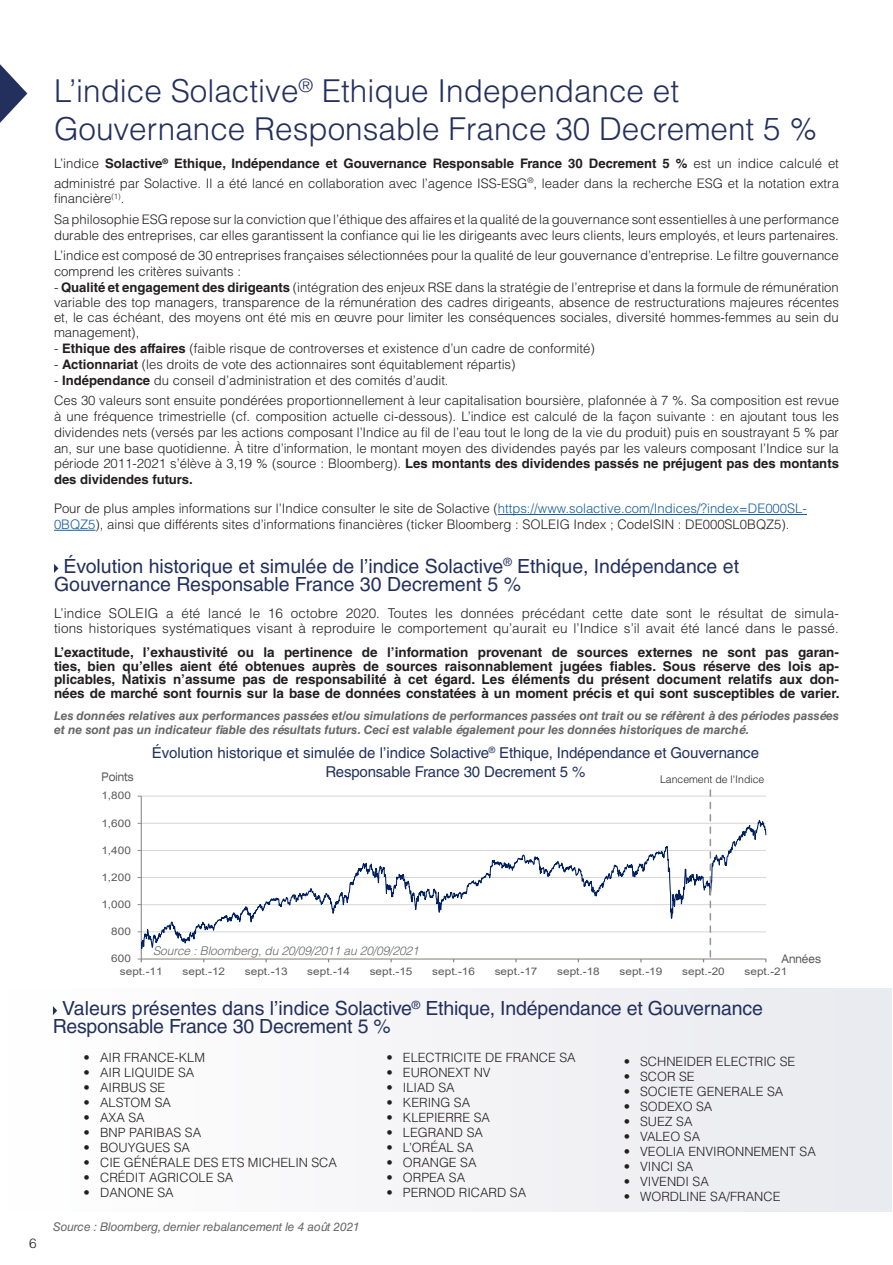
<style>
.page{position:relative;width:893px;height:1265px;background:#fff}
.page>*{position:absolute;margin:0;border:0;box-sizing:border-box;transform-origin:0 0}
.t1{font:300 31.5px "Helvetica LT Std";color:#23305d}
.t2{font:19.5px/18px "Helvetica LT Std";color:#23305d}
.t3{font:15px/19.5px "Helvetica LT Std";letter-spacing:-.01em;color:#23305d;text-align:center}
.t4{font:700 13.5px/13.5px "Helvetica LT Std";color:#231f20;text-align:justify}
.t5{font:300 13.5px/15px "Helvetica LT Std";letter-spacing:.01em;color:#231f20}
.t6{font:300 13.2px/15.8px "Helvetica LT Std";color:#231f20}
.t7{font:300 12.75px "Helvetica LT Std";color:#231f20}
.t8{font:italic 700 12px/13.5px "Helvetica LT Std";color:#666}
.t9{font:italic 12px "Helvetica LT Std";letter-spacing:-.01em;color:#666}
.t10{font:italic 300 12px "Helvetica LT Std";letter-spacing:-.01em;color:#666}
.t11{font:expanded 12px "Helvetica Neue LT Std";color:#5a5a5a;scale:.82 1}
.t12{font:10.5px "Arial";color:#595959;scale:1.13 1}
.t13{font:300 10.5px "Helvetica LT Std";color:#231f20}
.s1{font-weight:700}
.s2{color:#175d9e}
</style>
<div class="page">
<hr style="left:141px;top:796px;width:625px;height:1px;background:#d9d9d9">
<hr style="left:141px;top:796px;width:1px;height:163px;background:#8b8583">
<hr style="left:141px;top:958px;width:625px;height:2px;background:#8b8583">
<svg style="left:141px;top:810px;width:625px;height:143px"></svg>
<svg style="left:0;top:64px;width:27px;height:59px"></svg>
<hr style="left:498px;top:514px;width:309px;height:1px;background:#175d9e">
<hr style="left:54px;top:530px;width:42px;height:1px;background:#175d9e">
<svg style="left:54px;top:564px;width:4px;height:9px"></svg>
<svg style="left:710px;top:790px;width:1px;height:167px"></svg>
<div style="left:0;top:988px;width:892px;height:224px;background:#f4f4f6"></div>
<svg style="left:53px;top:1006px;width:4px;height:9px"></svg>
<p class="t5" style="left:29px;top:1236px;width:9px">6</p>
<p class="t1" style="left:54px;top:72px;width:627px">L’indice Solactive<sup>®</sup> Ethique Independance et</p>
<p class="t1" style="left:54px;top:109px;width:765px">Gouvernance Responsable France 30 Decrement 5 %</p>
<p class="t6" style="left:54px;top:154px;width:786px;line-height:19.5px">L’indice <span class="s1">Solactive</span><sup>®</sup> <span class="s1">Ethique, Indépendance et Gouvernance Responsable France 30 Decrement 5 %</span> est un indice calculé et administré par Solactive. Il a été lancé en collaboration avec l’agence ISS-ESG<sup>®</sup>, leader dans la recherche ESG et la notation extra</p>
<p class="t6" style="left:54px;top:191px;width:72px">financière<sup>(1)</sup>.</p>
<p class="t6" style="left:54px;top:211px;width:786px">Sa philosophie ESG repose sur la conviction que l’éthique des affaires et la qualité de la gouvernance sont essentielles à une performance durable des entreprises, car elles garantissent la confiance qui lie les dirigeants avec leurs clients, leurs employés, et leurs partenaires.</p>
<p class="t6" style="left:54px;top:247px;width:786px">L’indice est composé de 30 entreprises françaises sélectionnées pour la qualité de leur gouvernance d’entreprise. Le filtre gouvernance comprend les critères suivants :</p>
<p class="t6" style="left:54px;top:280px;width:786px;line-height:15px;text-align:justify">- <span class="s1">Qualité et engagement des dirigeants</span> (intégration des enjeux RSE dans la stratégie de l’entreprise et dans la formule de rémunération variable des top managers, transparence de la rémunération des cadres dirigeants, absence de restructurations majeures récentes et, le cas échéant, des moyens ont été mis en œuvre pour limiter les conséquences sociales, diversité hommes-femmes au sein du management),</p>
<p class="t6" style="left:54px;top:340px;width:542px">- <span class="s1">Ethique des affaires</span> (faible risque de controverses et existence d’un cadre de conformité)</p>
<p class="t6" style="left:54px;top:356px;width:463px">- <span class="s1">Actionnariat</span> (les droits de vote des actionnaires sont équitablement répartis)</p>
<p class="t6" style="left:54px;top:372px;width:396px">- <span class="s1">Indépendance</span> du conseil d’administration et des comités d’audit.</p>
<p class="t6" style="left:54px;top:393px;width:786px;text-align:justify">Ces 30 valeurs sont ensuite pondérées proportionnellement à leur capitalisation boursière, plafonnée à 7 %. Sa composition est revue à une fréquence trimestrielle (cf. composition actuelle ci-dessous). L’indice est calculé de la façon suivante : en ajoutant tous les dividendes nets (versés par les actions composant l’Indice au fil de l’eau tout le long de la vie du produit) puis en soustrayant 5 % par an, sur une base quotidienne. À titre d’information, le montant moyen des dividendes payés par les valeurs composant l’Indice sur la période 2011-2021 s’élève à 3,19 % (source : Bloomberg). <span class="s1">Les montants des dividendes passés ne préjugent pas des montants des dividendes futurs.</span></p>
<p class="t6" style="left:54px;top:500px;width:754px">Pour de plus amples informations sur l’Indice consulter le site de Solactive (<span class="s2">https://www.solactive.com/Indices/?index=DE000SL-<br>0BQZ5</span>), ainsi que différents sites d’informations financières (ticker Bloomberg : SOLEIG Index ; CodeISIN : DE000SL0BQZ5).</p>
<p class="t2" style="left:54px;top:557px;width:687px;text-indent:10px">Évolution historique et simulée de l’indice Solactive<sup>®</sup> Ethique, Indépendance et<br>Gouvernance Responsable France 30 Decrement 5 %</p>
<p class="t5" style="left:54px;top:606px;width:786px">L’indice SOLEIG a été lancé le 16 octobre 2020. Toutes les données précédant cette date sont le résultat de simula&shy;tions historiques systématiques visant à reproduire le comportement qu’aurait eu l’Indice s’il avait été lancé dans le passé.</p>
<p class="t4" style="left:54px;top:646px;width:787px">L’exactitude, l’exhaustivité ou la pertinence de l’information provenant de sources externes ne sont pas garan&shy;ties, bien qu’elles aient été obtenues auprès de sources raisonnablement jugées fiables. Sous réserve des lois ap&shy;plicables, Natixis n’assume pas de responsabilité à cet égard. Les éléments du présent document relatifs aux don&shy;nées de marché sont fournis sur la base de données constatées à un moment précis et qui sont susceptibles de varier.</p>
<p class="t8" style="left:54px;top:709px;width:786px">Les données relatives aux performances passées et/ou simulations de performances passées ont trait ou se réfèrent à des périodes passées et ne sont pas un indicateur fiable des résultats futurs. Ceci est valable également pour les données historiques de marché.</p>
<p class="t3" style="left:152px;top:742px;width:609px">Évolution historique et simulée de l’indice Solactive<sup>®</sup> Ethique, Indépendance et Gouvernance<br>Responsable France 30 Decrement 5 %</p>
<p class="t11" style="left:102px;top:769px;width:41px">Points</p>
<p class="t13" style="left:660px;top:773px;width:106px">Lancement de l'Indice</p>
<p class="t12" style="left:101px;top:789px;width:28px">1,800</p>
<p class="t12" style="left:101px;top:816px;width:28px">1,600</p>
<p class="t12" style="left:101px;top:843px;width:28px">1,400</p>
<p class="t12" style="left:101px;top:870px;width:28px">1,200</p>
<p class="t12" style="left:101px;top:897px;width:28px">1,000</p>
<p class="t12" style="left:111px;top:924px;width:19px">800</p>
<p class="t12" style="left:111px;top:951px;width:19px">600</p>
<p class="t10" style="left:153px;top:943px;width:267px">Source : Bloomberg, du 20/09/2011 au 20/09/2021</p>
<p class="t11" style="left:781px;top:951px;width:50px">Années</p>
<p class="t12" style="left:120px;top:964px;width:39px">sept.-11</p>
<p class="t12" style="left:182px;top:964px;width:39px">sept.-12</p>
<p class="t12" style="left:245px;top:964px;width:39px">sept.-13</p>
<p class="t12" style="left:307px;top:964px;width:39px">sept.-14</p>
<p class="t12" style="left:370px;top:964px;width:39px">sept.-15</p>
<p class="t12" style="left:432px;top:964px;width:39px">sept.-16</p>
<p class="t12" style="left:495px;top:964px;width:39px">sept.-17</p>
<p class="t12" style="left:557px;top:964px;width:39px">sept.-18</p>
<p class="t12" style="left:619px;top:964px;width:39px">sept.-19</p>
<p class="t12" style="left:682px;top:964px;width:39px">sept.-20</p>
<p class="t12" style="left:744px;top:964px;width:39px">sept.-21</p>
<p class="t2" style="left:53px;top:999px;width:711px;text-indent:9px">Valeurs présentes dans l’indice Solactive<sup>®</sup> Ethique, Indépendance et Gouvernance<br>Responsable France 30 Decrement 5 %</p>
<p class="t7" style="left:84px;top:1049px;width:123px">• AIR FRANCE-KLM</p>
<p class="t7" style="left:84px;top:1064px;width:112px">• AIR LIQUIDE SA</p>
<p class="t7" style="left:84px;top:1079px;width:83px">• AIRBUS SE</p>
<p class="t7" style="left:84px;top:1094px;width:89px">• ALSTOM SA</p>
<p class="t7" style="left:84px;top:1109px;width:63px">• AXA SA</p>
<p class="t7" style="left:84px;top:1124px;width:119px">• BNP PARIBAS SA</p>
<p class="t7" style="left:84px;top:1139px;width:108px">• BOUYGUES SA</p>
<p class="t7" style="left:84px;top:1154px;width:255px">• CIE GÉNÉRALE DES ETS MICHELIN SCA</p>
<p class="t7" style="left:84px;top:1169px;width:151px">• CRÉDIT AGRICOLE SA</p>
<p class="t7" style="left:84px;top:1184px;width:92px">• DANONE SA</p>
<p class="t7" style="left:386px;top:1049px;width:191px">• ELECTRICITE DE FRANCE SA</p>
<p class="t7" style="left:386px;top:1064px;width:106px">• EURONEXT NV</p>
<p class="t7" style="left:386px;top:1079px;width:70px">• ILIAD SA</p>
<p class="t7" style="left:386px;top:1094px;width:85px">• KERING SA</p>
<p class="t7" style="left:386px;top:1109px;width:105px">• KLEPIERRE SA</p>
<p class="t7" style="left:386px;top:1124px;width:98px">• LEGRAND SA</p>
<p class="t7" style="left:386px;top:1139px;width:89px">• L’ORÉAL SA</p>
<p class="t7" style="left:386px;top:1154px;width:92px">• ORANGE SA</p>
<p class="t7" style="left:386px;top:1169px;width:80px">• ORPEA SA</p>
<p class="t7" style="left:386px;top:1184px;width:141px">• PERNOD RICARD SA</p>
<p class="t7" style="left:624px;top:1053px;width:173px">• SCHNEIDER ELECTRIC SE</p>
<p class="t7" style="left:624px;top:1068px;width:73px">• SCOR SE</p>
<p class="t7" style="left:624px;top:1083px;width:161px">• SOCIETE GENERALE SA</p>
<p class="t7" style="left:624px;top:1098px;width:90px">• SODEXO SA</p>
<p class="t7" style="left:624px;top:1113px;width:70px">• SUEZ SA</p>
<p class="t7" style="left:624px;top:1128px;width:78px">• VALEO SA</p>
<p class="t7" style="left:624px;top:1143px;width:194px">• VEOLIA ENVIRONNEMENT SA</p>
<p class="t7" style="left:624px;top:1158px;width:71px">• VINCI SA</p>
<p class="t7" style="left:624px;top:1173px;width:87px">• VIVENDI SA</p>
<p class="t7" style="left:624px;top:1188px;width:158px">• WORDLINE SA/FRANCE</p>
<p class="t9" style="left:53px;top:1220px;width:308px">Source : Bloomberg, dernier rebalancement le 4 août 2021</p>
</div>
